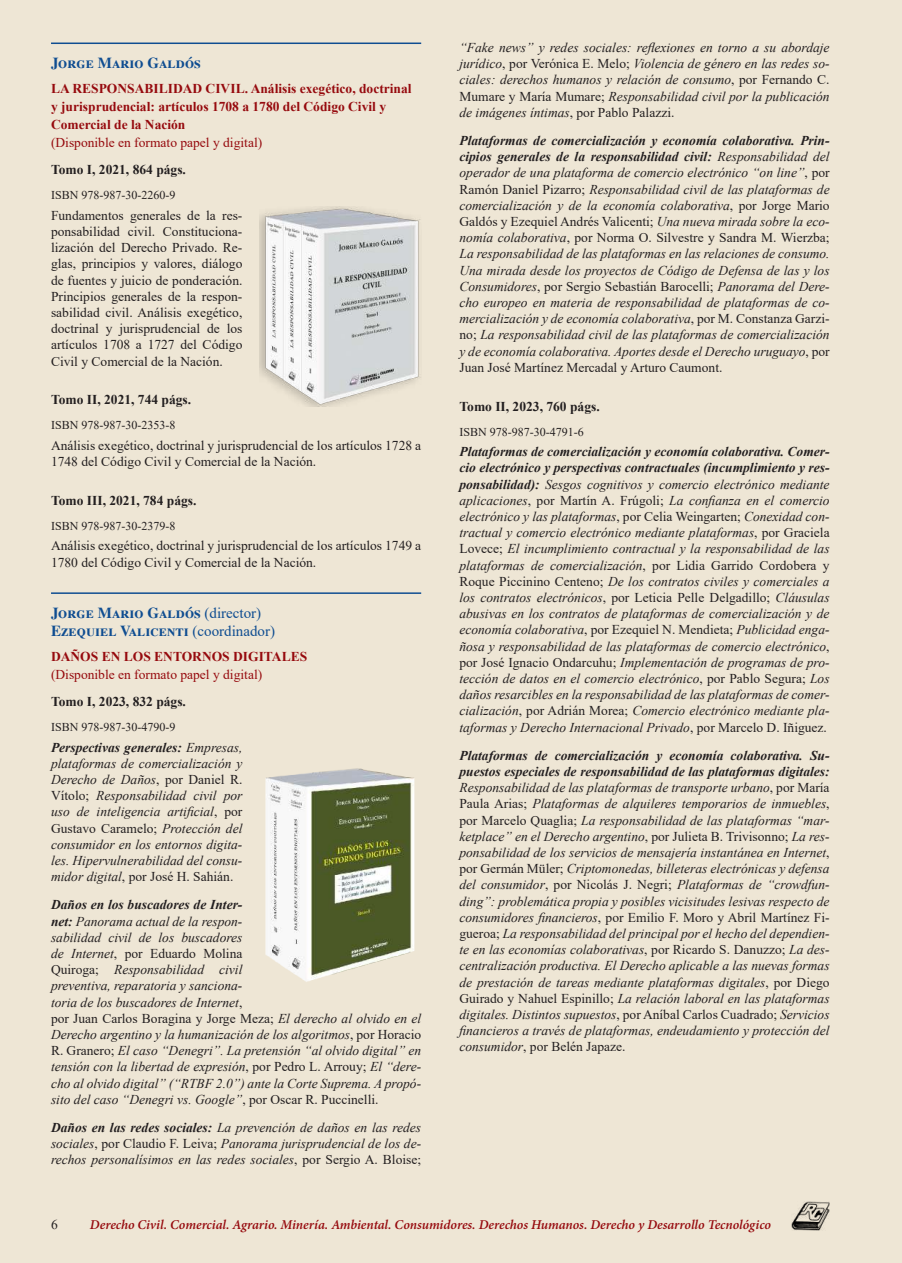
<style>
.page{position:relative;width:902px;height:1263px;background:#fff}
.page>*{position:absolute;margin:0;border:0;box-sizing:border-box;transform-origin:0 0}
.t1{font:15px/18px "Greco Old Style S Si Bold Small Caps";color:#0f4d91}
.t2{font:italic 13.5px/16.2px "Times New Roman";color:#231f20;text-align:justify}
.t3{font:13.5px/16.2px "Times New Roman";color:#231f20}
.t4{font:700 13.5px/18px "Times New Roman";color:#960a0e}
.t5{font:italic 600 13.5px "Minion Pro";letter-spacing:-.005em;color:#960a0e}
.t6{font:700 13.5px "Times New Roman";color:#231f20}
.t7{font:13.5px "Times New Roman";color:#960a0e}
.t8{font:12px "Times New Roman";color:#231f20}
.s1{font-family:"Times New Roman"}
.s2{font-weight:700}
.s3{font-style:normal}
</style>
<div class="page">
<div style="left:0;top:0;width:901px;height:1263px;background:#eee6d5"></div>
<img style="left:259px;top:207px;width:162px;height:199px">
<img style="left:791px;top:1201px;width:38px;height:29px">
<hr style="left:51px;top:43px;width:370px;height:1px;background:#0f4d91">
<hr style="left:51px;top:592px;width:370px;height:2px;background:#0f4d91">
<img style="left:259px;top:761px;width:162px;height:225px">
<p class="t1" style="left:51px;top:54px;width:151px">Jorge Mario Galdós</p>
<p class="t4" style="left:51px;top:79px;width:362px">LA RESPONSABILIDAD CIVIL. Análisis exegético, doctrinal y jurisprudencial: artículos 1708 a 1780 del Código Civil y<br>Comercial de la Nación</p>
<p class="t7" style="left:51px;top:133px;width:213px">(Disponible en formato papel y digital)</p>
<p class="t6" style="left:51px;top:160px;width:136px">Tomo I, 2021, 864 págs.</p>
<p class="t8" style="left:51px;top:187px;width:126px">ISBN 978-987-30-2260-9</p>
<p class="t3" style="left:51px;top:207px;width:193px;text-align:justify">Fundamentos generales de la res&shy;ponsabilidad civil. Constituciona&shy;lización del Derecho Privado. Re&shy;glas, principios y valores, diálogo de fuentes y juicio de ponderación.<br>Principios generales de la respon&shy;sabilidad civil. Análisis exegético, doctrinal y jurisprudencial de los artículos 1708 a 1727 del Código Civil y Comercial de la Nación.</p>
<p class="t6" style="left:51px;top:390px;width:142px">Tomo II, 2021, 744 págs.</p>
<p class="t8" style="left:51px;top:417px;width:126px">ISBN 978-987-30-2353-8</p>
<p class="t3" style="left:51px;top:437px;width:371px">Análisis exegético, doctrinal y jurisprudencial de los artículos 1728 a<br>1748 del Código Civil y Comercial de la Nación.</p>
<p class="t6" style="left:51px;top:491px;width:147px">Tomo III, 2021, 784 págs.</p>
<p class="t8" style="left:51px;top:517px;width:126px">ISBN 978-987-30-2379-8</p>
<p class="t3" style="left:51px;top:537px;width:371px">Análisis exegético, doctrinal y jurisprudencial de los artículos 1749 a<br>1780 del Código Civil y Comercial de la Nación.</p>
<p class="t1" style="left:51px;top:603px;width:225px">Jorge Mario Galdós <span class="s1">(director)<br></span>Ezequiel Valicenti <span class="s1">(coordinador)</span></p>
<p class="t4" style="left:51px;top:647px;width:258px">DAÑOS EN LOS ENTORNOS DIGITALES</p>
<p class="t7" style="left:51px;top:665px;width:213px">(Disponible en formato papel y digital)</p>
<p class="t6" style="left:51px;top:692px;width:136px">Tomo I, 2023, 832 págs.</p>
<p class="t8" style="left:51px;top:719px;width:126px">ISBN 978-987-30-4790-9</p>
<p class="t2" style="left:51px;top:739px;width:193px"><span class="s2">Perspectivas generales:</span> Empresas, plataformas de comercialización y Derecho de Daños<span class="s3">, por Daniel R.<br>Vítolo;</span> Responsabilidad civil por uso de inteligencia artificial<span class="s3">, por Gustavo Caramelo;</span> Protección del consumidor en los entornos digita&shy;les. Hipervulnerabilidad del consu&shy;midor digital<span class="s3">, por José H. Sahián.</span></p>
<p class="t2" style="left:51px;top:896px;width:371px;text-align:left"><span class="s2">Daños en los buscadores de Inter-<br>net:</span> Panorama actual de la respon-<br>sabilidad civil de los buscadores<br>de Internet<span class="s3">, por Eduardo Molina<br>Quiroga;</span> Responsabilidad civil<br>preventiva, reparatoria y sanciona-<br>toria de los buscadores de Internet<span class="s3">,<br>por Juan Carlos Boragina y Jorge Meza;</span> El derecho al olvido en el Derecho argentino y la humanización de los algoritmos<span class="s3">, por Horacio R. Granero;</span> El caso “Denegri”. La pretensión “al olvido digital” en tensión con la libertad de expresión<span class="s3">, por Pedro L. Arrouy;</span> El “dere&shy;cho al olvido digital” (“RTBF 2.0”) ante la Corte Suprema. A propó&shy;sito del caso “Denegri vs. Google”<span class="s3">, por Oscar R. Puccinelli.</span></p>
<p class="t2" style="left:51px;top:1119px;width:371px"><span class="s2">Daños en las redes sociales:</span> La prevención de daños en las redes sociales<span class="s3">, por Claudio F. Leiva;</span> Panorama jurisprudencial de los de&shy;rechos personalísimos en las redes sociales<span class="s3">, por Sergio A. Bloise;</span></p>
<p class="t2" style="left:459px;top:39px;width:371px">“Fake news” y redes sociales: reflexiones en torno a su abordaje jurídico<span class="s3">, por Verónica E. Melo;</span> Violencia de género en las redes so&shy;ciales: derechos humanos y relación de consumo<span class="s3">, por Fernando C.<br>Mumare y María Mumare;</span> Responsabilidad civil por la publicación de imágenes íntimas<span class="s3">, por Pablo Palazzi.</span></p>
<p class="t2" style="left:459px;top:132px;width:371px"><span class="s2">Plataformas de comercialización y economía colaborativa. Prin&shy;cipios generales de la responsabilidad civil:</span> Responsabilidad del operador de una plataforma de comercio electrónico “on line”<span class="s3">, por Ramón Daniel Pizarro;</span> Responsabilidad civil de las plataformas de comercialización y de la economía colaborativa<span class="s3">, por Jorge Mario Galdós y Ezequiel Andrés Valicenti;</span> Una nueva mirada sobre la eco&shy;nomía colaborativa<span class="s3">, por Norma O. Silvestre y Sandra M. Wierzba; </span>La responsabilidad de las plataformas en las relaciones de consumo.<br>Una mirada desde los proyectos de Código de Defensa de las y los Consumidores<span class="s3">, por Sergio Sebastián Barocelli;</span> Panorama del Dere&shy;cho europeo en materia de responsabilidad de plataformas de co&shy;mercialización y de economía colaborativa<span class="s3">, por M. Constanza Garzi&shy;no;</span> La responsabilidad civil de las plataformas de comercialización y de economía colaborativa. Aportes desde el Derecho uruguayo<span class="s3">, por Juan José Martínez Mercadal y Arturo Caumont.</span></p>
<p class="t6" style="left:459px;top:396px;width:142px">Tomo II, 2023, 760 págs.</p>
<p class="t8" style="left:459px;top:423px;width:126px">ISBN 978-987-30-4791-6</p>
<p class="t2" style="left:459px;top:443px;width:371px"><span class="s2">Plataformas de comercialización y economía colaborativa. Comer&shy;cio electrónico y perspectivas contractuales (incumplimiento y res&shy;ponsabilidad):</span> Sesgos cognitivos y comercio electrónico mediante aplicaciones<span class="s3">, por Martín A. Frúgoli;</span> La confianza en el comercio electrónico y las plataformas<span class="s3">, por Celia Weingarten;</span> Conexidad con&shy;tractual y comercio electrónico mediante plataformas<span class="s3">, por Graciela Lovece;</span> El incumplimiento contractual y la responsabilidad de las plataformas de comercialización<span class="s3">, por Lidia Garrido Cordobera y Roque Piccinino Centeno;</span> De los contratos civiles y comerciales a los contratos electrónicos<span class="s3">, por Leticia Pelle Delgadillo;</span> Cláusulas abusivas en los contratos de plataformas de comercialización y de economía colaborativa<span class="s3">, por Ezequiel N. Mendieta;</span> Publicidad enga&shy;ñosa y responsabilidad de las plataformas de comercio electrónico<span class="s3">, por José Ignacio Ondarcuhu;</span> Implementación de programas de pro&shy;tección de datos en el comercio electrónico<span class="s3">, por Pablo Segura;</span> Los daños resarcibles en la responsabilidad de las plataformas de comer&shy;cialización<span class="s3">, por Adrián Morea;</span> Comercio electrónico mediante pla&shy;taformas y Derecho Internacional Privado<span class="s3">, por Marcelo D. Iñiguez.</span></p>
<p class="t2" style="left:459px;top:747px;width:371px"><span class="s2">Plataformas de comercialización y economía colaborativa. Su&shy;puestos especiales de responsabilidad de las plataformas digitales:<br></span>Responsabilidad de las plataformas de transporte urbano<span class="s3">, por María Paula Arias;</span> Plataformas de alquileres temporarios de inmuebles<span class="s3">, por Marcelo Quaglia;</span> La responsabilidad de las plataformas “mar&shy;ketplace” en el Derecho argentino<span class="s3">, por Julieta B. Trivisonno;</span> La res&shy;ponsabilidad de los servicios de mensajería instantánea en Internet<span class="s3">, por Germán Müler;</span> Criptomonedas, billeteras electrónicas y defensa del consumidor<span class="s3">, por Nicolás J. Negri;</span> Plataformas de “crowdfun&shy;ding”: problemática propia y posibles vicisitudes lesivas respecto de consumidores financieros<span class="s3">, por Emilio F. Moro y Abril Martínez Fi&shy;gueroa;</span> La responsabilidad del principal por el hecho del dependien&shy;te en las economías colaborativas<span class="s3">, por Ricardo S. Danuzzo;</span> La des&shy;centralización productiva. El Derecho aplicable a las nuevas formas de prestación de tareas mediante plataformas digitales<span class="s3">, por Diego Guirado y Nahuel Espinillo;</span> La relación laboral en las plataformas digitales. Distintos supuestos<span class="s3">, por Aníbal Carlos Cuadrado;</span> Servicios financieros a través de plataformas, endeudamiento y protección del consumidor<span class="s3">, por Belén Japaze.</span></p>
<p class="t3" style="left:51px;top:1216px;width:8px">6</p>
<p class="t5" style="left:90px;top:1216px;width:682px">Derecho Civil. Comercial. Agrario. Minería. Ambiental. Consumidores. Derechos Humanos. Derecho y Desarrollo Tecnológico</p>
</div>
